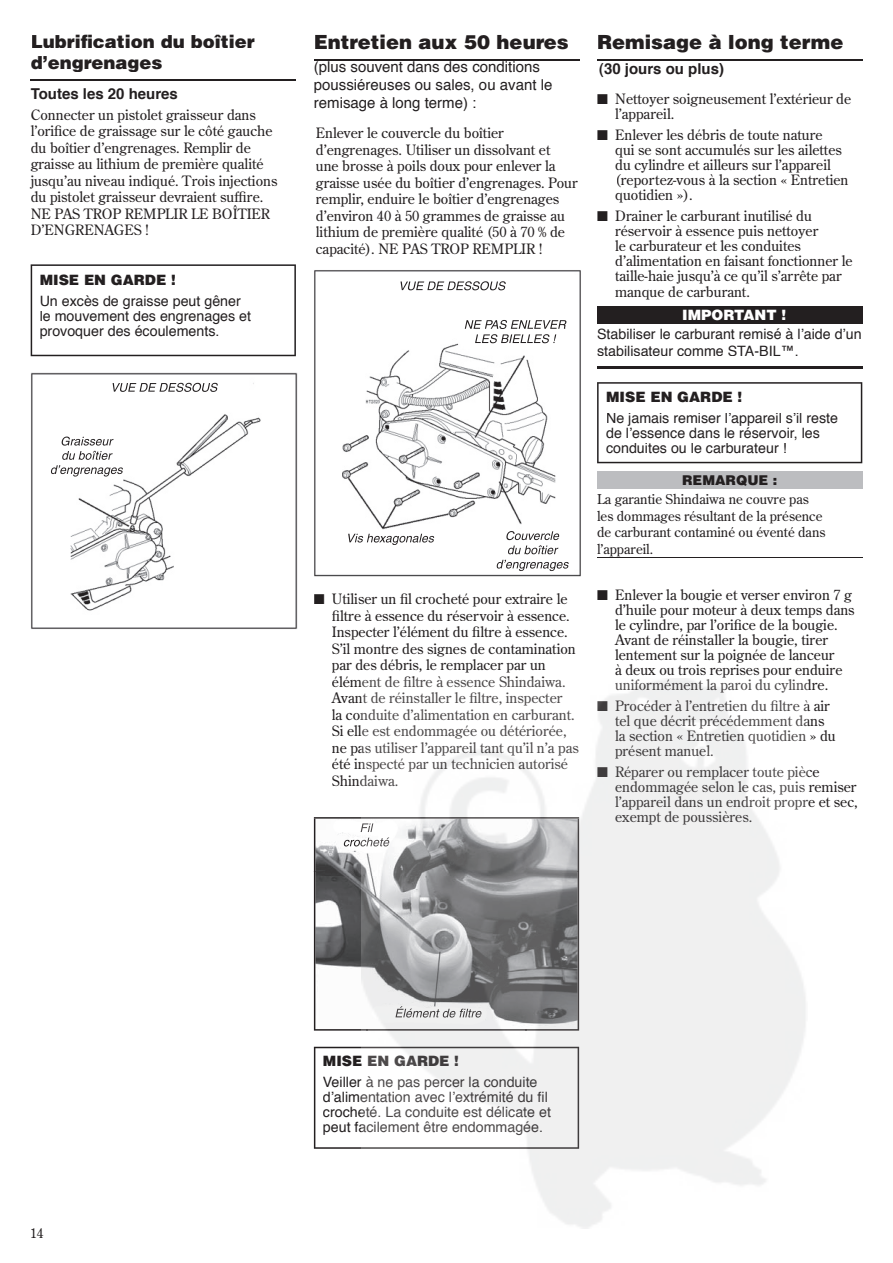
<style>
.page{position:relative;width:893px;height:1263px;background:#fff}
.page>*{position:absolute;margin:0;border:0;box-sizing:border-box;transform-origin:0 0}
.t1{font:900 19.5px "Helvetica";color:#231f20}
.t2{font:900 18px/21px "Helvetica";color:#231f20}
.t3{font:15px/18px "Helvetica";color:#231f20}
.t4{font:700 15px "Helvetica";color:#231f20}
.t5{font:14.25px/16.5px "Century Old Style";color:#231f20}
.t6{font:14.25px/15px "Helvetica";color:#231f20}
.t7{font:900 14.25px "Helvetica";color:#231f20}
.t8{font:900 14.25px "Helvetica";color:#fff}
.t9{font:13.5px/16.5px "Century Old Style";color:#231f20}
.t10{font:900 13.5px "Helvetica";color:#231f20}
</style>
<div class="page">
<img style="left:314px;top:270px;width:267px;height:307px">
<hr style="left:31px;top:79px;width:265px;height:2px;background:#231f20">
<svg style="left:31px;top:264px;width:265px;height:92px"></svg>
<hr style="left:597px;top:60px;width:265px;height:1px;background:#231f20">
<div style="left:597px;top:306px;width:265px;height:18px;background:#231f20"></div>
<hr style="left:597px;top:366px;width:265px;height:3px;background:#231f20">
<svg style="left:597px;top:382px;width:265px;height:81px"></svg>
<svg style="left:314px;top:1047px;width:47px;height:102px"></svg>
<hr style="left:314px;top:60px;width:265px;height:1px;background:#231f20">
<img style="left:31px;top:372px;width:267px;height:257px">
<div style="left:597px;top:471px;width:265px;height:18px;background:#bcbdc0"></div>
<hr style="left:597px;top:557px;width:265px;height:1px;background:#231f20">
<img style="left:314px;top:818px;width:47px;height:53px">
<img style="left:314px;top:871px;width:47px;height:159px">
<img style="left:113px;top:383px;width:105px;height:9px">
<img style="left:62px;top:436px;width:52px;height:10px">
<img style="left:62px;top:451px;width:51px;height:9px">
<img style="left:51px;top:465px;width:72px;height:11px">
<img style="left:400px;top:281px;width:106px;height:9px">
<img style="left:465px;top:320px;width:101px;height:9px">
<img style="left:475px;top:334px;width:81px;height:9px">
<img style="left:506px;top:531px;width:53px;height:9px">
<img style="left:508px;top:545px;width:50px;height:9px">
<img style="left:497px;top:560px;width:72px;height:11px">
<img style="left:348px;top:534px;width:86px;height:11px">
<img style="left:344px;top:837px;width:17px;height:9px">
<img style="left:361px;top:678px;width:445px;height:551px">
<p class="t2" style="left:31px;top:30px;width:225px">Lubrification du boîtier d’engrenages</p>
<p class="t4" style="left:31px;top:83px;width:149px">Toutes les 20 heures</p>
<p class="t5" style="left:31px;top:106px;width:248px">Connecter un pistolet graisseur dans l’orifice de graissage sur le côté gauche du boîtier d’engrenages. Remplir de graisse au lithium de première qualité jusqu’au niveau indiqué. Trois injections du pistolet graisseur devraient suffire.<br>NE PAS TROP REMPLIR LE BOÎTIER D’ENGRENAGES !</p>
<p class="t7" style="left:40px;top:271px;width:138px">MISE EN GARDE !</p>
<p class="t6" style="left:40px;top:295px;width:213px">Un excès de graisse peut gêner le mouvement des engrenages et provoquer des écoulements.</p>
<h1 class="t1" style="left:314px;top:29px;width:256px">Entretien aux 50 heures</h1>
<p class="t3" style="left:314px;top:59px;width:240px">(plus souvent dans des conditions poussiéreuses ou sales, ou avant le remisage à long terme) :</p>
<p class="t5" style="left:316px;top:124px;width:263px">Enlever le couvercle du boîtier d’engrenages. Utiliser un dissolvant et<br>une brosse à poils doux pour enlever la graisse usée du boîtier d’engrenages. Pour remplir, enduire le boîtier d’engrenages d’environ 40 à 50 grammes de graisse au lithium de première qualité (50 à 70 % de capacité). NE PAS TROP REMPLIR !</p>
<p class="t5" style="left:332px;top:590px;width:248px;text-indent:-18px">■ Utiliser un fil crocheté pour extraire le filtre à essence du réservoir à essence.<br>Inspecter l’élément du filtre à essence.<br>S’il montre des signes de contamination par des débris, le remplacer par un élément de filtre à essence Shindaiwa.<br>Avant de réinstaller le filtre, inspecter<br>la conduite d’alimentation en carburant.<br>Si elle est endommagée ou détériorée, ne pas utiliser l’appareil tant qu’il n’a pas été inspecté par un technicien autorisé Shindaiwa.</p>
<h1 class="t1" style="left:597px;top:29px;width:248px">Remisage à long terme</h1>
<p class="t4" style="left:599px;top:58px;width:127px">(30 jours ou plus)</p>
<p class="t5" style="left:615px;top:90px;width:238px;line-height:15px;text-indent:-18px">■ Nettoyer soigneusement l’extérieur de l’appareil.</p>
<p class="t5" style="left:615px;top:126px;width:235px;line-height:15px;text-indent:-18px">■ Enlever les débris de toute nature<br>qui se sont accumulés sur les ailettes du cylindre et ailleurs sur l’appareil (reportez-vous à la section « Entretien quotidien »).</p>
<p class="t5" style="left:615px;top:207px;width:239px;line-height:15px;text-indent:-18px">■ Drainer le carburant inutilisé du réservoir à essence puis nettoyer<br>le carburateur et les conduites d’alimentation en faisant fonctionner le taille-haie jusqu’à ce qu’il s’arrête par</p>
<p class="t5" style="left:615px;top:283px;width:136px">manque de carburant.</p>
<p class="t8" style="left:682px;top:305px;width:105px">IMPORTANT !</p>
<p class="t6" style="left:597px;top:327px;width:266px;line-height:16.5px">Stabiliser le carburant remisé à lʼaide dʼun stabilisateur comme STA-BIL™.</p>
<p class="t7" style="left:606px;top:388px;width:138px">MISE EN GARDE !</p>
<p class="t6" style="left:606px;top:412px;width:233px">Ne jamais remiser lʼappareil sʼil reste de lʼessence dans le réservoir, les conduites ou le carburateur !</p>
<p class="t10" style="left:682px;top:471px;width:97px">REMARQUE :</p>
<p class="t9" style="left:597px;top:491px;width:230px">La garantie Shindaiwa ne couvre pas les dommages résultant de la présence de carburant contaminé ou éventé dans l’appareil.</p>
<p class="t5" style="left:615px;top:587px;width:241px;line-height:15px;text-indent:-18px">■ Enlever la bougie et verser environ 7 g d’huile pour moteur à deux temps dans le cylindre, par l’orifice de la bougie.<br>Avant de réinstaller la bougie, tirer lentement sur la poignée de lanceur<br>à deux ou trois reprises pour enduire uniformément la paroi du cylindre.</p>
<p class="t5" style="left:615px;top:698px;width:222px;line-height:15px;text-indent:-18px">■ Procéder à l’entretien du filtre à air tel que décrit précédemment dans la section « Entretien quotidien » du présent manuel.</p>
<p class="t5" style="left:615px;top:764px;width:244px;line-height:15px;text-indent:-18px">■ Réparer ou remplacer toute pièce endommagée selon le cas, puis remiser l’appareil dans un endroit propre et sec, exempt de poussières.</p>
<p class="t9" style="left:30px;top:1224px;width:15px">14</p>
<p class="t7" style="left:323px;top:1051px;width:138px">MISE EN GARDE !</p>
<p class="t6" style="left:323px;top:1075px;width:230px">Veiller à ne pas percer la conduite dʼalimentation avec lʼextrémité du fil crocheté. La conduite est délicate et peut facilement être endommagée.</p>
</div>
